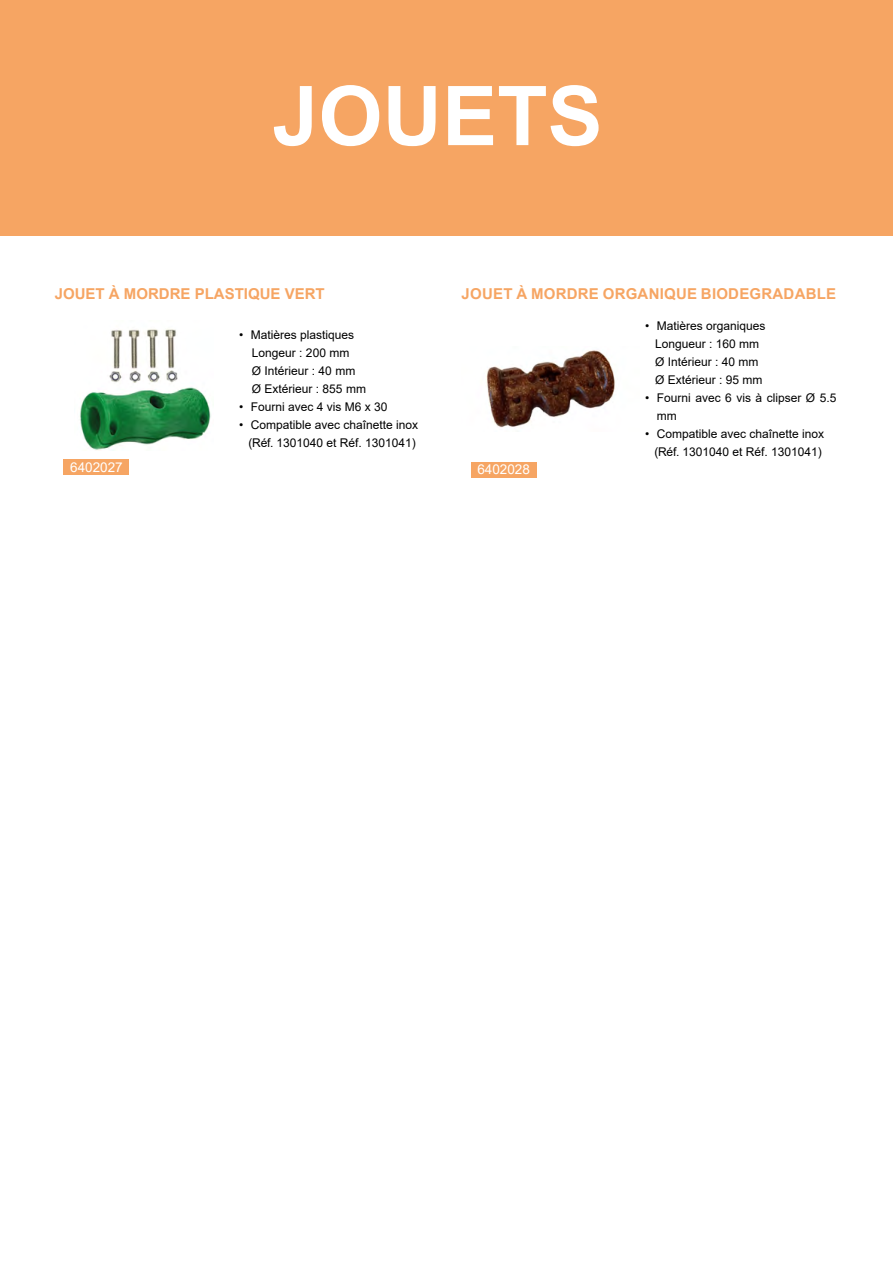
<style>
.page{position:relative;width:893px;height:1263px;background:#fff}
.page>*{position:absolute;margin:0;border:0;box-sizing:border-box;transform-origin:0 0}
.t1{font:700 82.5px "Arial";color:#fff}
.t2{font:700 15px "Arial";letter-spacing:.015em;color:#f6a563}
.t3{font:13.5px "Arial";color:#fff}
.t4{font:12px/18px "Arial";color:#000;text-align:center}
</style>
<div class="page">
<img style="left:486px;top:350px;width:129px;height:78px">
<img style="left:80px;top:329px;width:131px;height:122px">
<div style="left:64px;top:459px;width:65px;height:16px;background:#f6a563"></div>
<div style="left:471px;top:462px;width:65px;height:15px;background:#f6a563"></div>
<div style="left:1px;top:0;width:892px;height:235px;background:#f6a563"></div>
<h1 class="t1" style="left:272px;top:58px;width:332px">JOUETS</h1>
<p class="t2" style="left:55px;top:283px;width:272px">JOUET À MORDRE PLASTIQUE VERT</p>
<p class="t2" style="left:462px;top:283px;width:376px">JOUET À MORDRE ORGANIQUE BIODEGRADABLE</p>
<p class="t3" style="left:70px;top:458px;width:54px">6402027</p>
<p class="t4" style="left:252px;top:326px;width:116px;text-align:left;text-indent:-13px">• Matières plastiques<br>Longeur : 200 mm<br>Ø Intérieur : 40 mm<br>Ø Extérieur : 855 mm</p>
<p class="t4" style="left:239px;top:398px;width:150px">• Fourni avec 4 vis M6 x 30</p>
<p class="t4" style="left:239px;top:416px;width:181px">• Compatible avec chaînette inox (Réf. 1301040 et Réf. 1301041)</p>
<p class="t3" style="left:477px;top:460px;width:54px">6402028</p>
<p class="t4" style="left:645px;top:317px;width:122px">• Matières organiques<br>Longueur : 160 mm<br>Ø Intérieur : 40 mm<br>Ø Extérieur : 95 mm</p>
<p class="t4" style="left:657px;top:389px;width:181px;text-align:left;text-indent:-12px">• Fourni avec 6 vis à clipser Ø 5.5 mm</p>
<p class="t4" style="left:645px;top:425px;width:181px">• Compatible avec chaînette inox (Réf. 1301040 et Réf. 1301041)</p>
</div>
